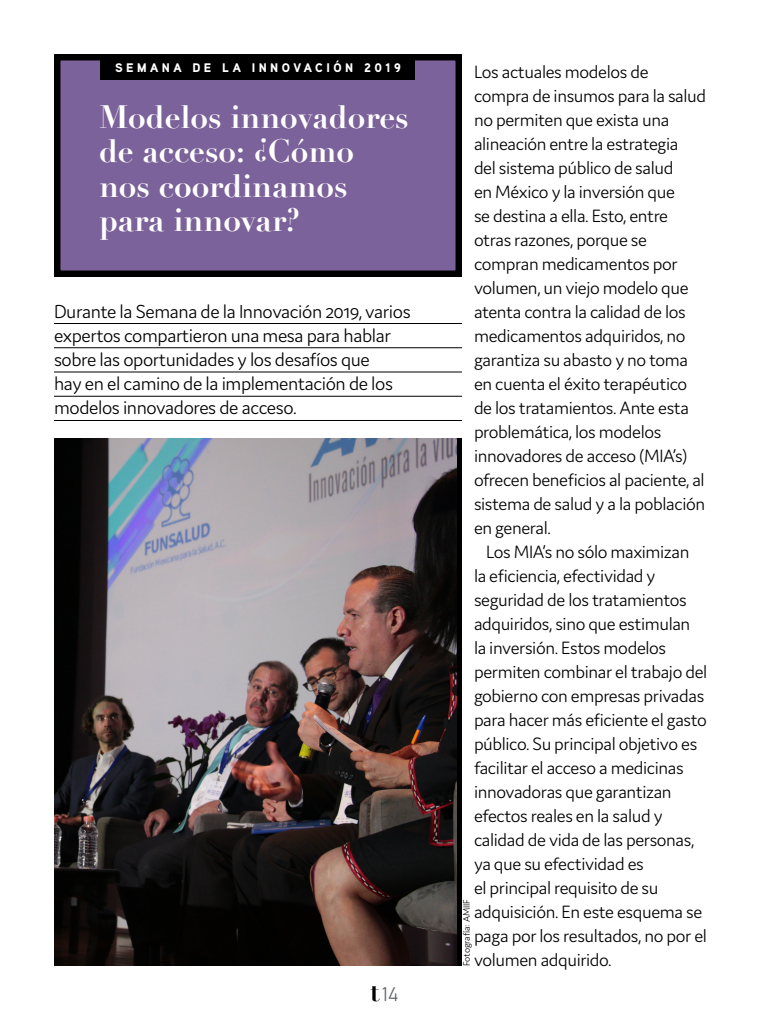
<style>
.page{position:relative;width:768px;height:1024px;background:#fff}
.page>*{position:absolute;margin:0;border:0;box-sizing:border-box;transform-origin:0 0}
.t1{font:700 31.7px/34.2px "Didot";color:#fff}
.sinsangrianew{font:300 20px/24px "Domus";letter-spacing:-.02em;color:#000}
.t2{font:300 19.9px "PF Din Text Pro";color:#63656a}
.sinsangrianew-2{font:300 19px/24px "Domus";letter-spacing:-.02em;color:#000}
.consangria{font:300 19px/24px "Domus";letter-spacing:-.02em;color:#000}
.t3{font:900 12.4px "Aaux Next";letter-spacing:.28em;color:#fff}
.t4{font:300 10px "Domus";letter-spacing:-.01em;color:#000}
.s1{font-family:"Didot";font-weight:700;font-size:26.7px;color:#000}
</style>
<div class="page">
<div style="left:457px;top:438px;width:5px;height:528px;background:#000"></div>
<div style="left:57px;top:57px;width:402px;height:217px;background:#7c629a"></div>
<div style="left:54px;top:54px;width:408px;height:223px;border:6px solid #000"></div>
<div style="left:100px;top:54px;width:316px;height:26px;background:#000"></div>
<hr style="left:54px;top:372px;width:408px;height:1px;background:#000">
<hr style="left:54px;top:396px;width:408px;height:1px;background:#000">
<hr style="left:54px;top:323px;width:408px;height:1px;background:#000">
<hr style="left:54px;top:420px;width:408px;height:1px;background:#000">
<hr style="left:54px;top:348px;width:408px;height:1px;background:#000">
<img style="left:54px;top:438px;width:403px;height:528px">
<p class="t3" style="left:115px;top:59px;width:287px">SEMANA DE LA INNOVACIÓN 2019</p>
<p class="t1" style="left:99px;top:100px;width:311px">Modelos innovadores de acceso: ¿Cómo nos coordinamos para innovar?</p>
<p class="sinsangrianew" style="left:54px;top:299px;width:358px">Durante la Semana de la Innovación 2019, varios expertos compartieron una mesa para hablar sobre las oportunidades y los desafíos que<br>hay en el camino de la implementación de los modelos innovadores de acceso.</p>
<p class="t2" style="left:370px;top:983px;width:30px"><span class="s1">t</span>14</p>
<p class="sinsangrianew-2" style="left:474px;top:60px;width:234px">Los actuales modelos de compra de insumos para la salud no permiten que exista una alineación entre la estrategia<br>del sistema público de salud<br>en México y la inversión que<br>se destina a ella. Esto, entre otras razones, porque se compran medicamentos por volumen, un viejo modelo que atenta contra la calidad de los medicamentos adquiridos, no garantiza su abasto y no toma en cuenta el éxito terapéutico de los tratamientos. Ante esta problemática, los modelos innovadores de acceso (MIA’s) ofrecen beneficios al paciente, al sistema de salud y a la población en general.</p>
<p class="consangria" style="left:474px;top:540px;width:235px;text-indent:12px">Los MIA’s no sólo maximizan<br>la eficiencia, efectividad y seguridad de los tratamientos adquiridos, sino que estimulan la inversión. Estos modelos permiten combinar el trabajo del gobierno con empresas privadas para hacer más eficiente el gasto público. Su principal objetivo es facilitar el acceso a medicinas innovadoras que garantizan efectos reales en la salud y calidad de vida de las personas, ya que su efectividad es<br>el principal requisito de su adquisición. En este esquema se paga por los resultados, no por el</p>
<p class="t4" style="left:461px;top:966px;width:68px;rotate:-90deg">Fotografía: AMIIF</p>
<p class="consangria" style="left:474px;top:948px;width:139px">volumen adquirido.</p>
</div>
